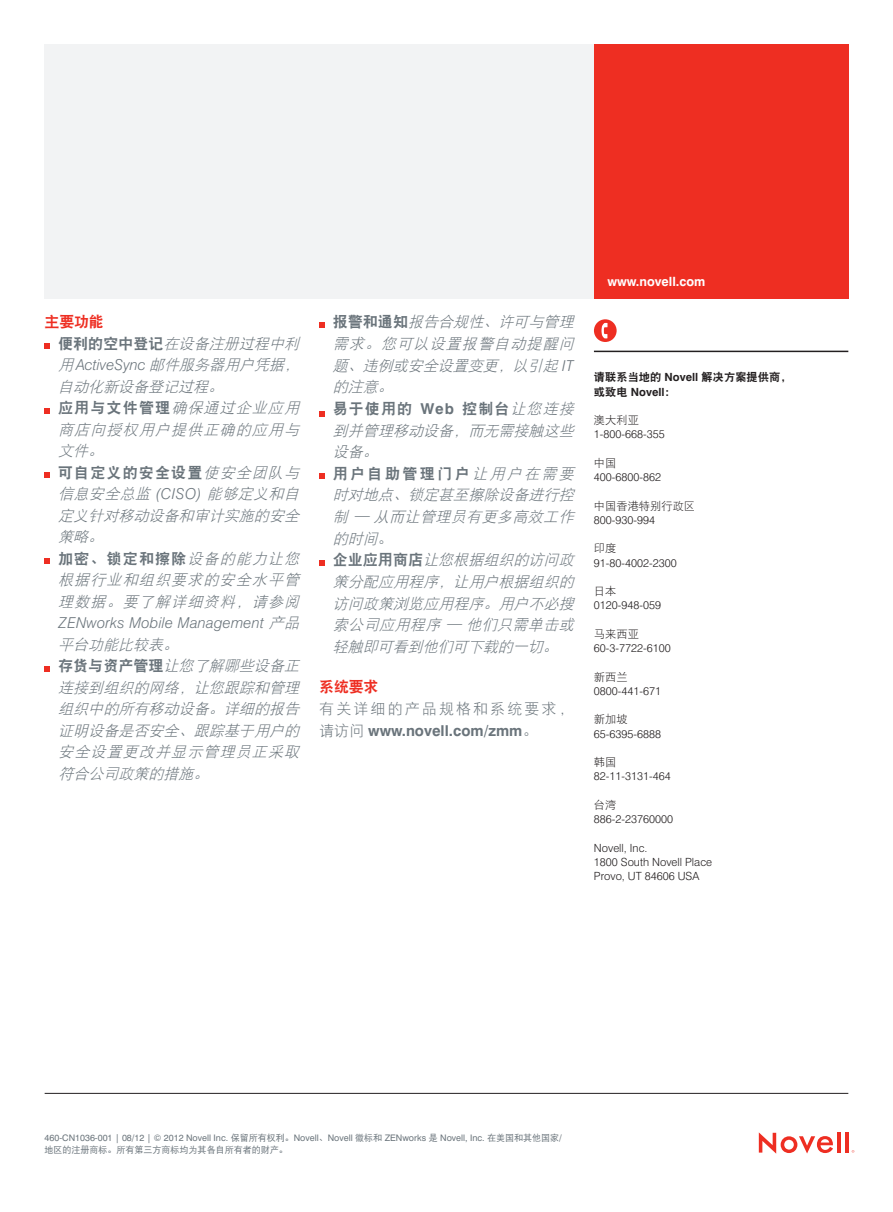
<style>
.page{position:relative;width:893px;height:1212px;background:#fff}
.page>*{position:absolute;margin:0;border:0;box-sizing:border-box;transform-origin:0 0}
.t1{font:italic 15px/21.5px "DFP Hei W3";color:#6a747b}
.t2{font:15px "DFP Hei W9";letter-spacing:.075em;color:#6a747b}
.t3{font:italic 300 15px "Swiss 721 BT";letter-spacing:.01em;color:#6a747b}
.t4{font:700 15px "Swiss 721 BT";color:#6a747b}
.t5{font:15px "DFP Hei W3";letter-spacing:.14em;color:#6a747b}
.t6{font:15px "DFP Hei W9";letter-spacing:.16em;color:#6a747b}
.t7{font:15px "DFP Hei W9";letter-spacing:-.02em;color:#ee2e22}
.t8{font:700 12.75px "Swiss 721 BT";color:#fff}
.t9{font:300 11.25px/14.2px "Swiss 721 BT";color:#231f20}
.t10{font:11.25px "DFP Hei W3";color:#231f20}
.t11{font:11.25px "DFP Hei W9";color:#231f20}
.t12{font:700 11.25px "Swiss 721 BT";color:#231f20}
.t13{font:9px "Swiss 721 BT";color:#6a747b}
.t14{font:9px "DFP Hei W5";color:#6a747b}
.s1{font-family:"DFP Hei W9";font-style:normal}
.s2{font-family:"Swiss 721 BT";font-weight:300}
.s3{font-family:"DFP Hei W3";font-style:italic}
.s4{font-family:"DFP Hei W3";font-weight:400}
.s5{font-family:"Swiss 721 BT";font-weight:700}
.s6{font-style:normal}
.s7{font-family:"DFP Hei W9";font-weight:400}
.s8{font-family:"DFP Hei W5"}
</style>
<div class="page">
<div style="left:45px;top:45px;width:549px;height:254px;background:#f2f3f4"></div>
<div style="left:594px;top:45px;width:254px;height:254px;background:#ee2e22"></div>
<hr style="left:837px;top:1132px;width:4px;height:20px;background:#ee2e22">
<hr style="left:845px;top:1132px;width:3px;height:20px;background:#ee2e22">
<svg style="left:759px;top:1132px;width:74px;height:21px"></svg>
<hr style="left:45px;top:1093px;width:803px;height:1px;background:#231f20">
<hr style="left:594px;top:351px;width:254px;height:1px;background:#231f20">
<div style="left:594px;top:319px;width:23px;height:23px;background:#ee2e22;border-radius:50%"></div>
<svg style="left:601px;top:323px;width:6px;height:15px"></svg>
<svg style="left:45px;top:344px;width:5px;height:5px"></svg>
<svg style="left:45px;top:408px;width:5px;height:5px"></svg>
<svg style="left:45px;top:473px;width:5px;height:5px"></svg>
<svg style="left:45px;top:559px;width:5px;height:5px"></svg>
<svg style="left:45px;top:666px;width:5px;height:5px"></svg>
<svg style="left:319px;top:322px;width:5px;height:5px"></svg>
<svg style="left:319px;top:412px;width:5px;height:5px"></svg>
<svg style="left:319px;top:474px;width:5px;height:5px"></svg>
<svg style="left:319px;top:560px;width:5px;height:5px"></svg>
<p class="t7" style="left:45px;top:314px;width:61px">主要功能</p>
<p class="t1" style="left:58px;top:332px;width:247px"><span class="s1">便利的空中登记</span>在设备注册过程中利用<span class="s2">ActiveSync</span> 邮件服务器用户凭据，自动化新设备登记过程。<br><span class="s1">应用与文件管理</span>确保通过企业应用商店向授权用户提供正确的应用与文件。</p>
<p class="t2" style="left:58px;top:464px;width:247px">可自定义的安全设置<span class="s3">使安全团队与</span></p>
<p class="t1" style="left:58px;top:483px;width:247px;text-align:justify">信息安全总监 <span class="s2">( C I S O )</span> 能够定义和自定义针对移动设备和审计实施的安全策略。</p>
<p class="t2" style="left:58px;top:550px;width:247px">加密、锁定和擦除<span class="s3">设备的能力让您</span></p>
<p class="t1" style="left:58px;top:569px;width:247px">根据行业和组织要求的安全水平管理数据。要了解详细资料，请参阅</p>
<p class="t3" style="left:58px;top:614px;width:247px">ZENworks Mobile Management <span class="s4">产品</span></p>
<p class="t1" style="left:58px;top:633px;width:247px">平台功能比较表。<br><span class="s1">存货与资产管理</span>让您了解哪些设备正连接到组织的网络，让您跟踪和管理组织中的所有移动设备。详细的报告证明设备是否安全、跟踪基于用户的安全设置更改并显示管理员正采取符合公司政策的措施。</p>
<p class="t1" style="left:333px;top:311px;width:247px"><span class="s1">报警和通知</span>报告合规性、许可与管理需求。您可以设置报警自动提醒问题、违例或安全设置变更，以引起 <span class="s2">I T</span>的注意。</p>
<p class="t2" style="left:333px;top:400px;width:247px">易于使用的 <span class="s5">Web</span> 控制台<span class="s3">让您连接</span></p>
<p class="t1" style="left:333px;top:419px;width:247px">到并管理移动设备，而无需接触这些设备。</p>
<p class="t6" style="left:333px;top:465px;width:247px">用户自助管理门户<span class="s3">让用户在需要</span></p>
<p class="t1" style="left:333px;top:484px;width:247px">时对地点、锁定甚至擦除设备进行控制 — 从而让管理员有更多高效工作的时间<span class="s6">。<br></span><span class="s1">企业应用商店</span>让您根据组织的访问政策分配应用程序，让用户根据组织的访问政策浏览应用程序。用户不必搜索公司应用程序 — 他们只需单击或轻触即可看到他们可下载的一切。</p>
<p class="t7" style="left:319px;top:679px;width:61px">系统要求</p>
<p class="t5" style="left:319px;top:700px;width:256px">有关详细的产品规格和系统要求，</p>
<p class="t4" style="left:319px;top:721px;width:220px"><span class="s4">请访问</span> www.novell.com/zmm<span class="s4">。</span></p>
<p class="t8" style="left:607px;top:273px;width:100px">www.novell.com</p>
<p class="t11" style="left:594px;top:370px;width:199px">请联系当地的 <span class="s5">Novell</span> 解决方案提供商，</p>
<p class="t12" style="left:594px;top:385px;width:83px"><span class="s7">或致电</span> Novell<span class="s7">：</span></p>
<p class="t10" style="left:594px;top:414px;width:46px">澳大利亚</p>
<p class="t9" style="left:594px;top:427px;width:72px">1-800-668-355</p>
<p class="t10" style="left:594px;top:457px;width:24px">中国</p>
<p class="t9" style="left:594px;top:470px;width:69px">400-6800-862</p>
<p class="t10" style="left:594px;top:499px;width:103px">中国香港特别行政区</p>
<p class="t9" style="left:594px;top:513px;width:63px">800-930-994</p>
<p class="t10" style="left:594px;top:542px;width:24px">印度</p>
<p class="t9" style="left:594px;top:555px;width:84px">91-80-4002-2300</p>
<p class="t10" style="left:594px;top:585px;width:24px">日本</p>
<p class="t9" style="left:594px;top:598px;width:69px">0120-948-059</p>
<p class="t10" style="left:594px;top:628px;width:46px">马来西亚</p>
<p class="t9" style="left:594px;top:641px;width:78px">60-3-7722-6100</p>
<p class="t10" style="left:594px;top:670px;width:35px">新西兰</p>
<p class="t9" style="left:594px;top:684px;width:69px">0800-441-671</p>
<p class="t10" style="left:594px;top:713px;width:35px">新加坡</p>
<p class="t9" style="left:594px;top:726px;width:69px">65-6395-6888</p>
<p class="t10" style="left:594px;top:756px;width:24px">韩国</p>
<p class="t9" style="left:594px;top:769px;width:78px">82-11-3131-464</p>
<p class="t10" style="left:594px;top:799px;width:24px">台湾</p>
<p class="t9" style="left:594px;top:812px;width:81px">886-2-23760000</p>
<p class="t9" style="left:594px;top:840px;width:120px">Novell, Inc.<br>1800 South Novell Place<br>Provo, UT 84606 USA</p>
<p class="t13" style="left:45px;top:1132px;width:519px">460-CN1036-001 | 08/12 | © 2012 Novell Inc. <span class="s8">保留所有权利。</span>Novell<span class="s8">、</span>Novell <span class="s8">徽标和</span> ZENworks <span class="s8">是</span> Novell, Inc. <span class="s8">在美国和其他国家</span>/</p>
<p class="t14" style="left:45px;top:1144px;width:245px">地区的注册商标。所有第三方商标均为其各自所有者的财产。</p>
</div>
